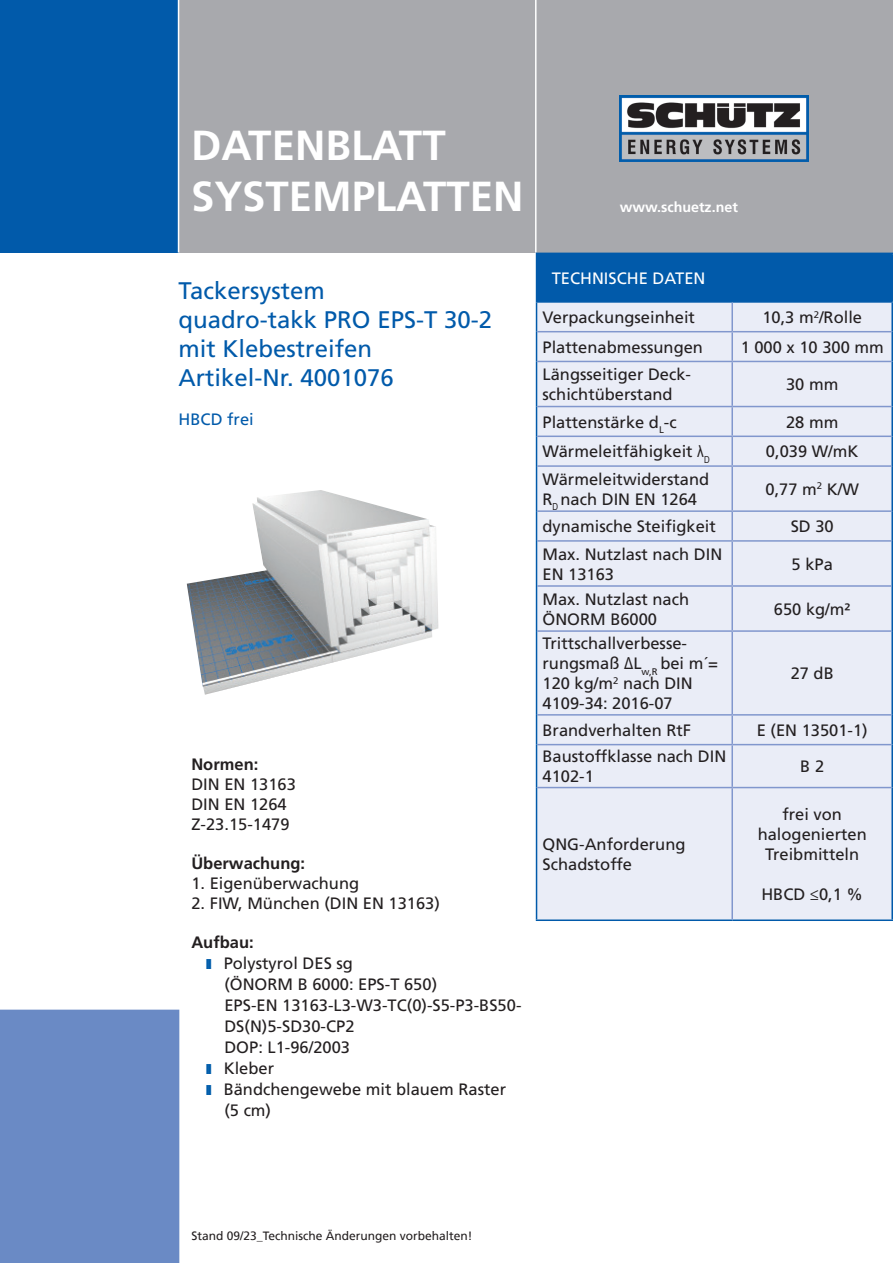
<style>
.page{position:relative;width:893px;height:1263px;background:#fff}
.page>*{position:absolute;margin:0;border:0;box-sizing:border-box;transform-origin:0 0}
.t1{font:700 42px/50.4px "Frutiger LT Std";color:#fff}
.t2{font:24px "Frutiger LT Std";color:#015aaa}
.t3{font:16.5px/19.8px "Frutiger LT Std";color:#231f20}
.t4{font:700 16.5px "Frutiger LT Std";color:#231f20}
.t5{font:16.5px "Frutiger LT Std";color:#fff}
.t6{font:16.5px "Frutiger LT Std";color:#015aaa}
.t7{font:700 14.25px "Frutiger LT Std";color:#fff}
.t8{font:12px "Frutiger";color:#231f20}
.s1{font-weight:900;font-size:14.25px;color:#015dab}
.s2{font-family:"Arial Narrow"}
</style>
<div class="page">
<div style="left:179px;top:0;width:178px;height:253px;background:#a8a9ad"></div>
<div style="left:357px;top:0;width:179px;height:253px;background:#a8a9ad"></div>
<div style="left:536px;top:0;width:178px;height:253px;background:#a8a9ad"></div>
<div style="left:714px;top:0;width:179px;height:253px;background:#a8a9ad"></div>
<div style="left:0;top:0;width:179px;height:253px;background:#015aaa"></div>
<hr style="left:535px;top:0;width:1px;height:253px;background:#fff">
<hr style="left:178px;top:0;width:1px;height:253px;background:#fff">
<div style="left:0;top:1010px;width:179px;height:253px;background:#6a8ac5"></div>
<img style="left:620px;top:96px;width:189px;height:66px">
<div style="left:536px;top:253px;width:356px;height:49px;background:#015aaa"></div>
<div style="left:537px;top:303px;width:354px;height:616px;background:#eaedf7"></div>
<hr style="left:891px;top:303px;width:2px;height:29px;background:#015aaa">
<svg style="left:536px;top:303px;width:1px;height:58px"></svg>
<hr style="left:891px;top:332px;width:2px;height:29px;background:#015aaa">
<hr style="left:536px;top:361px;width:1px;height:45px;background:#015aaa">
<hr style="left:891px;top:361px;width:2px;height:45px;background:#015aaa">
<hr style="left:536px;top:406px;width:1px;height:30px;background:#015aaa">
<hr style="left:891px;top:406px;width:2px;height:30px;background:#015aaa">
<hr style="left:536px;top:436px;width:1px;height:30px;background:#015aaa">
<hr style="left:891px;top:436px;width:2px;height:30px;background:#015aaa">
<hr style="left:536px;top:466px;width:1px;height:45px;background:#015aaa">
<hr style="left:891px;top:466px;width:2px;height:45px;background:#015aaa">
<hr style="left:536px;top:511px;width:1px;height:30px;background:#015aaa">
<hr style="left:891px;top:511px;width:2px;height:30px;background:#015aaa">
<hr style="left:536px;top:541px;width:1px;height:45px;background:#015aaa">
<hr style="left:891px;top:541px;width:2px;height:45px;background:#015aaa">
<hr style="left:536px;top:586px;width:1px;height:45px;background:#015aaa">
<hr style="left:891px;top:586px;width:2px;height:45px;background:#015aaa">
<hr style="left:536px;top:631px;width:1px;height:84px;background:#015aaa">
<hr style="left:891px;top:631px;width:2px;height:84px;background:#015aaa">
<hr style="left:536px;top:715px;width:1px;height:30px;background:#015aaa">
<hr style="left:891px;top:715px;width:2px;height:30px;background:#015aaa">
<hr style="left:536px;top:745px;width:1px;height:42px;background:#015aaa">
<hr style="left:891px;top:745px;width:2px;height:42px;background:#015aaa">
<hr style="left:536px;top:787px;width:1px;height:132px;background:#015aaa">
<hr style="left:891px;top:787px;width:2px;height:132px;background:#015aaa">
<hr style="left:536px;top:919px;width:196px;height:2px;background:#015aaa">
<hr style="left:732px;top:919px;width:161px;height:2px;background:#015aaa">
<hr style="left:732px;top:253px;width:161px;height:1px;background:#015aaa">
<hr style="left:891px;top:254px;width:2px;height:47px;background:#015aaa">
<hr style="left:536px;top:301px;width:196px;height:2px;background:#015aaa">
<hr style="left:732px;top:301px;width:161px;height:2px;background:#015aaa">
<hr style="left:731px;top:303px;width:2px;height:28px;background:#8197cd">
<hr style="left:537px;top:331px;width:195px;height:1px;background:#8197cd">
<hr style="left:732px;top:331px;width:159px;height:1px;background:#8197cd">
<hr style="left:731px;top:332px;width:2px;height:29px;background:#8197cd">
<hr style="left:537px;top:361px;width:195px;height:1px;background:#8197cd">
<hr style="left:732px;top:361px;width:159px;height:1px;background:#8197cd">
<hr style="left:731px;top:362px;width:2px;height:44px;background:#8197cd">
<hr style="left:537px;top:406px;width:195px;height:1px;background:#8197cd">
<hr style="left:732px;top:406px;width:159px;height:1px;background:#8197cd">
<hr style="left:731px;top:407px;width:2px;height:29px;background:#8197cd">
<hr style="left:537px;top:436px;width:195px;height:1px;background:#8197cd">
<hr style="left:732px;top:436px;width:159px;height:1px;background:#8197cd">
<hr style="left:731px;top:437px;width:2px;height:28px;background:#8197cd">
<hr style="left:537px;top:465px;width:195px;height:2px;background:#8197cd">
<hr style="left:732px;top:465px;width:159px;height:2px;background:#8197cd">
<hr style="left:731px;top:467px;width:2px;height:43px;background:#8197cd">
<hr style="left:537px;top:510px;width:195px;height:2px;background:#8197cd">
<hr style="left:732px;top:510px;width:159px;height:2px;background:#8197cd">
<hr style="left:731px;top:512px;width:2px;height:28px;background:#8197cd">
<hr style="left:537px;top:540px;width:195px;height:2px;background:#8197cd">
<hr style="left:732px;top:540px;width:159px;height:2px;background:#8197cd">
<hr style="left:731px;top:542px;width:2px;height:43px;background:#8197cd">
<hr style="left:537px;top:585px;width:195px;height:2px;background:#8197cd">
<hr style="left:732px;top:585px;width:159px;height:2px;background:#8197cd">
<hr style="left:731px;top:587px;width:2px;height:43px;background:#8197cd">
<hr style="left:537px;top:630px;width:195px;height:2px;background:#8197cd">
<hr style="left:732px;top:630px;width:159px;height:2px;background:#8197cd">
<hr style="left:731px;top:632px;width:2px;height:82px;background:#8197cd">
<hr style="left:537px;top:714px;width:195px;height:2px;background:#8197cd">
<hr style="left:732px;top:714px;width:159px;height:2px;background:#8197cd">
<hr style="left:731px;top:716px;width:2px;height:28px;background:#8197cd">
<hr style="left:537px;top:744px;width:195px;height:1px;background:#8197cd">
<hr style="left:732px;top:744px;width:159px;height:1px;background:#8197cd">
<hr style="left:731px;top:745px;width:2px;height:42px;background:#8197cd">
<hr style="left:731px;top:788px;width:2px;height:131px;background:#8197cd">
<hr style="left:537px;top:787px;width:195px;height:1px;background:#8197cd">
<hr style="left:732px;top:787px;width:159px;height:1px;background:#8197cd">
<img style="left:187px;top:490px;width:251px;height:205px">
<p class="t1" style="left:191px;top:121px;width:334px">DATENBLATT<br>SYSTEMPLATTEN</p>
<p class="t7" style="left:620px;top:199px;width:119px">www.schuetz.net</p>
<p class="t2" style="left:179px;top:277px;width:148px">Tackersystem</p>
<p class="t2" style="left:179px;top:306px;width:315px">quadro-takk PRO EPS-T 30-2</p>
<p class="t2" style="left:179px;top:335px;width:195px">mit Klebestreifen</p>
<p class="t2" style="left:179px;top:363px;width:217px">Artikel-Nr. 4001076</p>
<p class="t6" style="left:179px;top:410px;width:77px">HBCD frei</p>
<p class="t4" style="left:191px;top:755px;width:68px">Normen:</p>
<p class="t3" style="left:191px;top:774px;width:106px">DIN EN 13163</p>
<p class="t3" style="left:191px;top:794px;width:97px">DIN EN 1264</p>
<p class="t3" style="left:191px;top:814px;width:100px">Z-23.15-1479</p>
<p class="t4" style="left:191px;top:854px;width:115px">Überwachung:</p>
<p class="t3" style="left:191px;top:873px;width:169px">1. Eigenüberwachung</p>
<p class="t3" style="left:191px;top:893px;width:250px">2. FIW, München (DIN EN 13163)</p>
<p class="t4" style="left:191px;top:933px;width:64px">Aufbau:</p>
<p class="t3" style="left:206px;top:954px;width:149px"><span class="s1">II</span> Polystyrol DES sg</p>
<p class="t3" style="left:224px;top:974px;width:299px;line-height:21px">(ÖNORM B 6000: EPS-T 650)<br>EPS-EN 13163-L3-W3-TC(0)-S5-P3-BS50-</p>
<p class="t3" style="left:224px;top:1017px;width:132px">DS(N)5-SD30-CP2</p>
<p class="t3" style="left:224px;top:1038px;width:127px">DOP: L1-96/2003</p>
<p class="t3" style="left:206px;top:1059px;width:70px"><span class="s1">II</span> Kleber</p>
<p class="t3" style="left:206px;top:1080px;width:302px"><span class="s1">II</span> Bändchengewebe mit blauem Raster</p>
<p class="t3" style="left:224px;top:1101px;width:48px">(5 cm)</p>
<p class="t5" style="left:552px;top:268px;width:155px">TECHNISCHE DATEN</p>
<p class="t3" style="left:542px;top:307px;width:154px">Verpackungseinheit</p>
<p class="t3" style="left:762px;top:307px;width:101px">10,3 m<sup>2</sup>/Rolle</p>
<p class="t3" style="left:542px;top:337px;width:162px">Plattenabmessungen</p>
<p class="t3" style="left:741px;top:337px;width:145px">1 000 x 10 300 mm</p>
<p class="t3" style="left:542px;top:365px;width:150px">Längsseitiger Deck&shy;schichtüberstand</p>
<p class="t3" style="left:786px;top:375px;width:54px">30 mm</p>
<p class="t3" style="left:542px;top:412px;width:136px">Plattenstärke d<sub>L</sub>-c</p>
<p class="t3" style="left:786px;top:412px;width:54px">28 mm</p>
<p class="t3" style="left:542px;top:442px;width:169px">Wärmeleitfähigkeit <span class="s2">λ</span><sub>D</sub></p>
<p class="t3" style="left:766px;top:442px;width:94px">0,039 W/mK</p>
<p class="t3" style="left:542px;top:469px;width:168px">Wärmeleitwiderstand<br>R<sub>D</sub> nach DIN EN 1264</p>
<p class="t3" style="left:765px;top:479px;width:95px">0,77 m<sup>2</sup> K/W</p>
<p class="t3" style="left:542px;top:517px;width:175px">dynamische Steifigkeit</p>
<p class="t3" style="left:791px;top:517px;width:45px">SD 30</p>
<p class="t3" style="left:542px;top:544px;width:181px">Max. Nutzlast nach DIN<br>EN 13163</p>
<p class="t3" style="left:792px;top:554px;width:43px">5 kPa</p>
<p class="t3" style="left:542px;top:589px;width:148px">Max. Nutzlast nach<br>ÖNORM B6000</p>
<p class="t3" style="left:774px;top:599px;width:78px">650 kg/m²</p>
<p class="t3" style="left:542px;top:634px;width:177px">Trittschallverbesse&shy;rungsmaß <span class="s2">Δ</span>L<sub>w,R</sub> bei m´=<br>120 kg/m<sup>2</sup> nach DIN<br>4109-34: 2016-07</p>
<p class="t3" style="left:791px;top:664px;width:45px">27 dB</p>
<p class="t3" style="left:542px;top:720px;width:150px">Brandverhalten RtF</p>
<p class="t3" style="left:757px;top:720px;width:112px">E (EN 13501-1)</p>
<p class="t3" style="left:542px;top:747px;width:185px">Baustoffklasse nach DIN<br>4102-1</p>
<p class="t3" style="left:800px;top:757px;width:25px">B 2</p>
<p class="t3" style="left:542px;top:835px;width:144px">QNG-Anforderung</p>
<p class="t3" style="left:542px;top:854px;width:91px">Schadstoffe</p>
<p class="t3" style="left:782px;top:805px;width:61px">frei von</p>
<p class="t3" style="left:758px;top:825px;width:111px">halogenierten</p>
<p class="t3" style="left:765px;top:844px;width:96px">Treibmitteln</p>
<p class="t3" style="left:761px;top:884px;width:103px">HBCD ≤0,1 %</p>
<p class="t8" style="left:191px;top:1229px;width:283px">Stand 09/23_Technische Änderungen vorbehalten!</p>
</div>
